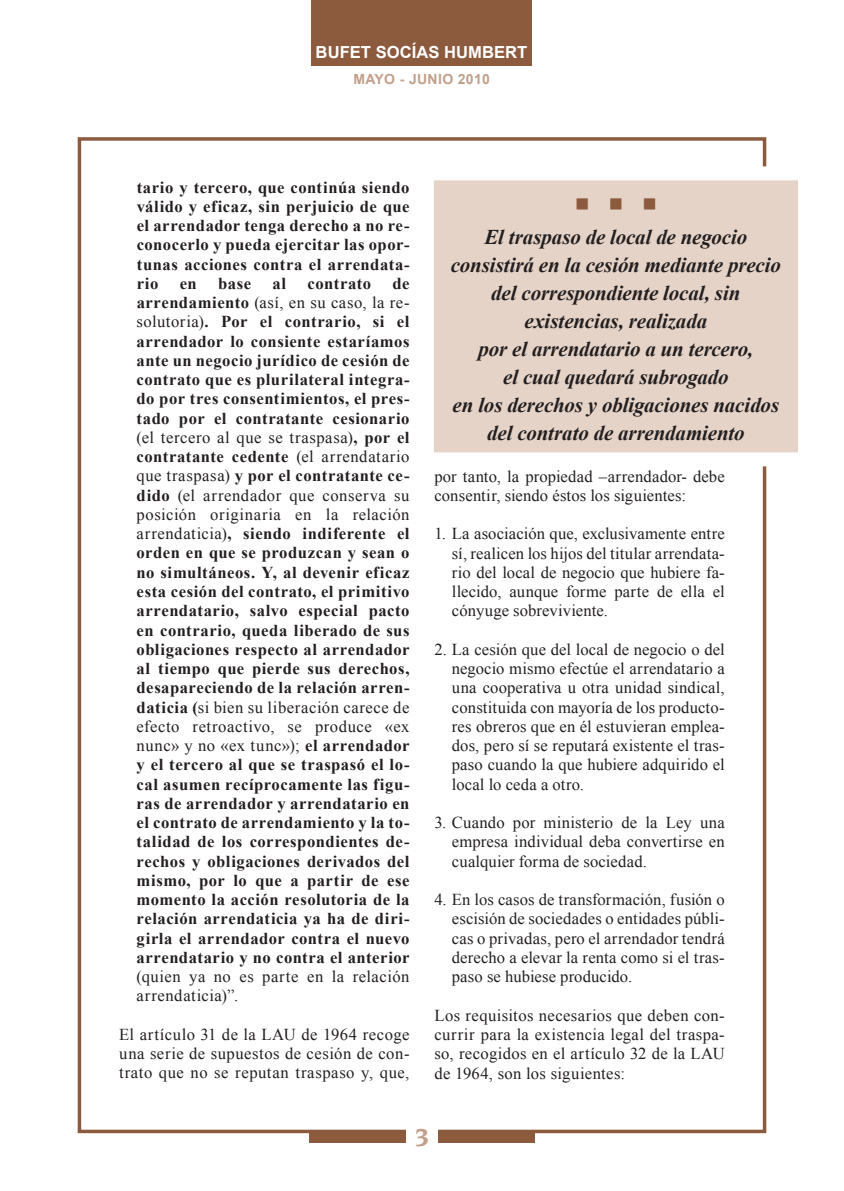
<style>
.page{position:relative;width:844px;height:1191px;background:#fff}
.page>*{position:absolute;margin:0;border:0;box-sizing:border-box;transform-origin:0 0}
.t1{font:700 26.25px "Novarese";color:#c1a08a}
.t2{font:italic 700 21px/28px "Times New Roman";letter-spacing:-.005em;color:#231f20;text-align:center}
.t3{font:19.25px "Wingdings";color:#8c5a3d}
.t4{font:700 16.62px/19.2px "Times New Roman";letter-spacing:.03em;color:#231f20;text-align:justify}
.t5{font:16.62px/19.2px "Times New Roman";letter-spacing:.015em;color:#231f20;text-align:justify}
.t6{font:700 16.62px "Arial";color:#fff}
.t7{font:700 14px "Arial";letter-spacing:.025em;color:#c1a08a}
.s1{font-weight:400}
</style>
<div class="page">
<div style="left:311px;top:0;width:220px;height:65px;background:#8c5a3d"></div>
<div style="left:78px;top:137px;width:688px;height:996px;border:4px solid #8c5a3d"></div>
<div style="left:309px;top:1129px;width:225px;height:13px;background:#8c5a3d"></div>
<div style="left:406px;top:1126px;width:31px;height:34px;background:#fff"></div>
<div style="left:426px;top:173px;width:378px;height:286px;background:#e5d3c7"></div>
<div style="left:419px;top:166px;width:392px;height:300px;border:14px solid #fff"></div>
<p class="t6" style="left:315px;top:41px;width:213px">BUFET SOCÍAS HUMBERT</p>
<p class="t7" style="left:353px;top:70px;width:138px">MAYO - JUNIO 2010</p>
<p class="t4" style="left:137px;top:177px;width:274px">tario y tercero, que continúa siendo válido y eficaz, sin perjuicio de que el arrendador tenga derecho a no re&shy;conocerlo y pueda ejercitar las opor&shy;tunas acciones contra el arrendata&shy;rio</p>
<p class="t4" style="left:137px;top:273px;width:274px;text-indent:256px">de arrendamiento <span class="s1">(así, en su caso, la re&shy;solutoria)</span>. Por el contrario, si el arrendador lo consiente estaríamos ante un negocio jurídico de cesión de contrato que es plurilateral integra&shy;do por tres consentimientos, el pres&shy;tado por el contratante cesionario <span class="s1">(el tercero al que se traspasa)</span>, por el contratante cedente <span class="s1">(el arrendatario que traspasa)</span> y por el contratante ce&shy;dido <span class="s1">(el arrendador que conserva su posición originaria en la relación arrendaticia)</span>, siendo indiferente el orden en que se produzcan y sean o no simultáneos. Y, al devenir eficaz esta cesión del contrato, el primitivo arrendatario, salvo especial pacto en contrario, queda liberado de sus obligaciones respecto al arrendador al tiempo que pierde sus derechos, desapareciendo de la relación arren&shy;daticia (<span class="s1">si bien su liberación carece de efecto retroactivo, se produce «ex nunc» y no «ex tunc»);</span> el arrendador y el tercero al que se traspasó el lo&shy;cal asumen recíprocamente las figu&shy;ras de arrendador y arrendatario en el contrato de arrendamiento y la to&shy;talidad de los correspondientes de&shy;rechos y obligaciones derivados del mismo, por lo que a partir de ese momento la acción resolutoria de la relación arrendaticia ya ha de diri&shy;girla el arrendador contra el nuevo arrendatario y no contra el anterior</p>
<p class="t5" style="left:137px;top:966px;width:274px">(quien ya no es parte en la relación arrendaticia)”.</p>
<p class="t5" style="left:119px;top:1024px;width:292px">El artículo 31 de la LAU de 1964 recoge una serie de supuestos de cesión de con&shy;trato que no se reputan traspaso y, que,</p>
<p class="t4" style="left:180px;top:273px;width:19px">en</p>
<p class="t4" style="left:218px;top:273px;width:34px">base</p>
<p class="t4" style="left:272px;top:273px;width:15px">al</p>
<p class="t4" style="left:307px;top:273px;width:65px">contrato</p>
<p class="t3" style="left:575px;top:194px;width:83px">■ ■ ■</p>
<p class="t2" style="left:450px;top:222px;width:331px">El traspaso de local de negocio consistirá en la cesión mediante precio del correspondiente local, sin existencias, realizada<br>por el arrendatario a un tercero,<br>el cual quedará subrogado<br>en los derechos y obligaciones nacidos del contrato de arrendamiento</p>
<p class="t5" style="left:434px;top:466px;width:292px">por tanto, la propiedad –arrendador- debe consentir, siendo éstos los siguientes:</p>
<p class="t5" style="left:452px;top:524px;width:274px;text-indent:-18px">1. La asociación que, exclusivamente entre sí, realicen los hijos del titular arrendata&shy;rio del local de negocio que hubiere fa&shy;llecido, aunque forme parte de ella el cónyuge sobreviviente.</p>
<p class="t5" style="left:452px;top:639px;width:274px;text-indent:-18px">2. La cesión que del local de negocio o del negocio mismo efectúe el arrendatario a una cooperativa u otra unidad sindical, constituida con mayoría de los producto&shy;res obreros que en él estuvieran emplea&shy;dos, pero sí se reputará existente el tras&shy;paso cuando la que hubiere adquirido el local lo ceda a otro.</p>
<p class="t5" style="left:452px;top:812px;width:274px;text-indent:-18px">3. Cuando por ministerio de la Ley una empresa individual deba convertirse en cualquier forma de sociedad.</p>
<p class="t5" style="left:452px;top:889px;width:274px;text-indent:-18px">4. En los casos de transformación, fusión o escisión de sociedades o entidades públi&shy;cas o privadas, pero el arrendador tendrá derecho a elevar la renta como si el tras&shy;paso se hubiese producido.</p>
<p class="t5" style="left:434px;top:1005px;width:292px">Los requisitos necesarios que deben con&shy;currir para la existencia legal del traspa&shy;so, recogidos en el artículo 32 de la LAU de 1964, son los siguientes:</p>
<h1 class="t1" style="left:414px;top:1123px;width:16px">3</h1>
</div>
